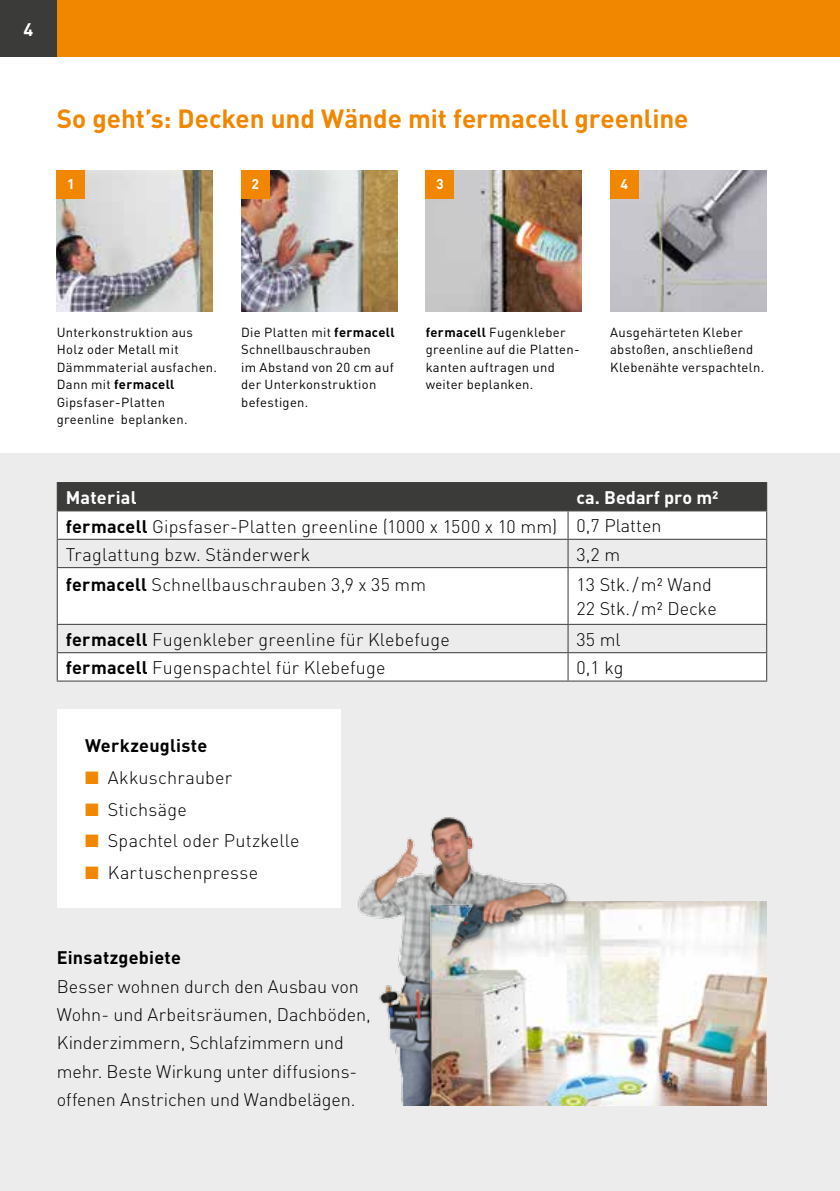
<style>
.page{position:relative;width:840px;height:1191px;background:#fff}
.page>*{position:absolute;margin:0;border:0;box-sizing:border-box;transform-origin:0 0}
.t1{font:700 26px "DIN";color:#f18700}
.t2{font:300 18px/28.4px "DIN";letter-spacing:.01em;color:#000}
.t3{font:700 18px "DIN";letter-spacing:.01em;color:#000}
.t4{font:700 18px "DIN";letter-spacing:.01em;color:#fff}
.t5{font:700 14px "DIN";color:#fff}
.t6{font:13px/17.4px "DIN";letter-spacing:.025em;color:#000}
.s1{font-weight:700}
.s2{font-weight:700;color:#fff}
.s3{color:#f18700}
</style>
<div class="page">
<hr style="left:839px;top:0;width:1px;height:57px;background:#f18700">
<div style="left:57px;top:0;width:782px;height:57px;background:#f18700"></div>
<div style="left:0;top:0;width:57px;height:57px;background:#3b3b3a"></div>
<div style="left:0;top:454px;width:839px;height:737px;background:#ececed"></div>
<img style="left:610px;top:170px;width:155px;height:142px">
<img style="left:425px;top:170px;width:156px;height:142px">
<img style="left:241px;top:170px;width:156px;height:142px">
<img style="left:57px;top:170px;width:156px;height:142px">
<div style="left:241px;top:170px;width:28px;height:28px;background:#f18700"></div>
<div style="left:57px;top:170px;width:28px;height:28px;background:#f18700"></div>
<div style="left:425px;top:170px;width:29px;height:28px;background:#f18700"></div>
<div style="left:609px;top:170px;width:29px;height:28px;background:#f18700"></div>
<div style="left:58px;top:653px;width:707px;height:27px;background:#fff"></div>
<svg style="left:58px;top:568px;width:707px;height:84px;fill:#fff"></svg>
<svg style="left:57px;top:482px;width:709px;height:85px"></svg>
<hr style="left:57px;top:567px;width:510px;height:1px;background:#3b3b3a">
<hr style="left:57px;top:568px;width:1px;height:56px;background:#3b3b3a">
<hr style="left:567px;top:567px;width:199px;height:1px;background:#3b3b3a">
<hr style="left:567px;top:568px;width:1px;height:56px;background:#3b3b3a">
<hr style="left:765px;top:568px;width:1px;height:56px;background:#3b3b3a">
<hr style="left:57px;top:624px;width:510px;height:1px;background:#3b3b3a">
<hr style="left:567px;top:624px;width:199px;height:1px;background:#3b3b3a">
<hr style="left:57px;top:652px;width:510px;height:1px;background:#3b3b3a">
<svg style="left:57px;top:625px;width:1px;height:55px"></svg>
<hr style="left:567px;top:652px;width:199px;height:1px;background:#3b3b3a">
<svg style="left:567px;top:625px;width:1px;height:55px"></svg>
<svg style="left:765px;top:652px;width:1px;height:28px"></svg>
<hr style="left:57px;top:680px;width:510px;height:1px;background:#3b3b3a">
<hr style="left:567px;top:680px;width:199px;height:1px;background:#3b3b3a">
<div style="left:57px;top:709px;width:283px;height:198px;background:#fff"></div>
<img style="left:571px;top:901px;width:194px;height:205px">
<img style="left:357px;top:817px;width:214px;height:289px">
<p class="t4" style="left:23px;top:18px;width:11px">4</p>
<h1 class="t1" style="left:57px;top:101px;width:633px">So geht’s: Decken und Wände mit fermacell greenline</h1>
<p class="t5" style="left:67px;top:175px;width:9px">1</p>
<p class="t5" style="left:251px;top:175px;width:9px">2</p>
<p class="t5" style="left:436px;top:175px;width:9px">3</p>
<p class="t5" style="left:620px;top:175px;width:9px">4</p>
<p class="t6" style="left:57px;top:323px;width:162px">Unterkonstruktion aus<br>Holz oder Metall mit<br>Dämmmaterial ausfachen.<br>Dann mit <span class="s1">fermacell<br></span>Gipsfaser-Platten greenline beplanken.</p>
<p class="t6" style="left:425px;top:323px;width:155px"><span class="s1">fermacell</span> Fugenkleber greenline auf die Platten&shy;kanten auftragen und weiter beplanken.</p>
<p class="t6" style="left:609px;top:323px;width:155px">Ausgehärteten Kleber abstoßen, anschließend<br>Klebenähte verspachteln.</p>
<p class="t6" style="left:241px;top:323px;width:155px">Die Platten mit <span class="s1">fermacell<br></span>Schnellbauschrauben<br>im Abstand von 20 cm auf der Unterkonstruktion befestigen.</p>
<p class="t2" style="left:66px;top:483px;width:654px;text-indent:510px"><span class="s2">ca. Bedarf pro m² </span><span class="s1">fermacell</span> Gipsfaser-Platten greenline (1000 x 1500 x 10 mm) 0,7 Platten<br>Traglattung bzw. Ständerwerk</p>
<p class="t4" style="left:66px;top:486px;width:72px">Material</p>
<p class="t2" style="left:576px;top:540px;width:45px">3,2 m</p>
<p class="t2" style="left:66px;top:570px;width:361px"><span class="s1">fermacell</span> Schnellbauschrauben 3,9 x 35 mm</p>
<p class="t2" style="left:576px;top:572px;width:142px;line-height:24px">13 Stk./m² Wand<br>22 Stk./m² Decke</p>
<p class="t2" style="left:66px;top:625px;width:385px"><span class="s1">fermacell</span> Fugenkleber greenline für Klebefuge</p>
<p class="t2" style="left:576px;top:625px;width:46px">35 ml</p>
<p class="t2" style="left:66px;top:653px;width:321px"><span class="s1">fermacell</span> Fugenspachtel für Klebefuge</p>
<p class="t2" style="left:576px;top:653px;width:48px">0,1 kg</p>
<p class="t3" style="left:85px;top:734px;width:124px">Werkzeugliste</p>
<p class="t2" style="left:85px;top:763px;width:148px"><span class="s3">■</span> Akkuschrauber</p>
<p class="t2" style="left:85px;top:795px;width:103px"><span class="s3">■</span> Stichsäge</p>
<p class="t2" style="left:85px;top:826px;width:216px"><span class="s3">■</span> Spachtel oder Putzkelle</p>
<p class="t2" style="left:85px;top:858px;width:174px"><span class="s3">■</span> Kartuschenpresse</p>
<p class="t3" style="left:57px;top:946px;width:126px">Einsatzgebiete</p>
<p class="t2" style="left:57px;top:971px;width:315px">Besser wohnen durch den Ausbau von Wohn- und Arbeitsräumen, Dachböden, Kinderzimmern, Schlafzimmern und mehr. Beste Wirkung unter diffusions&shy;offenen Anstrichen und Wandbelägen.</p>
</div>
